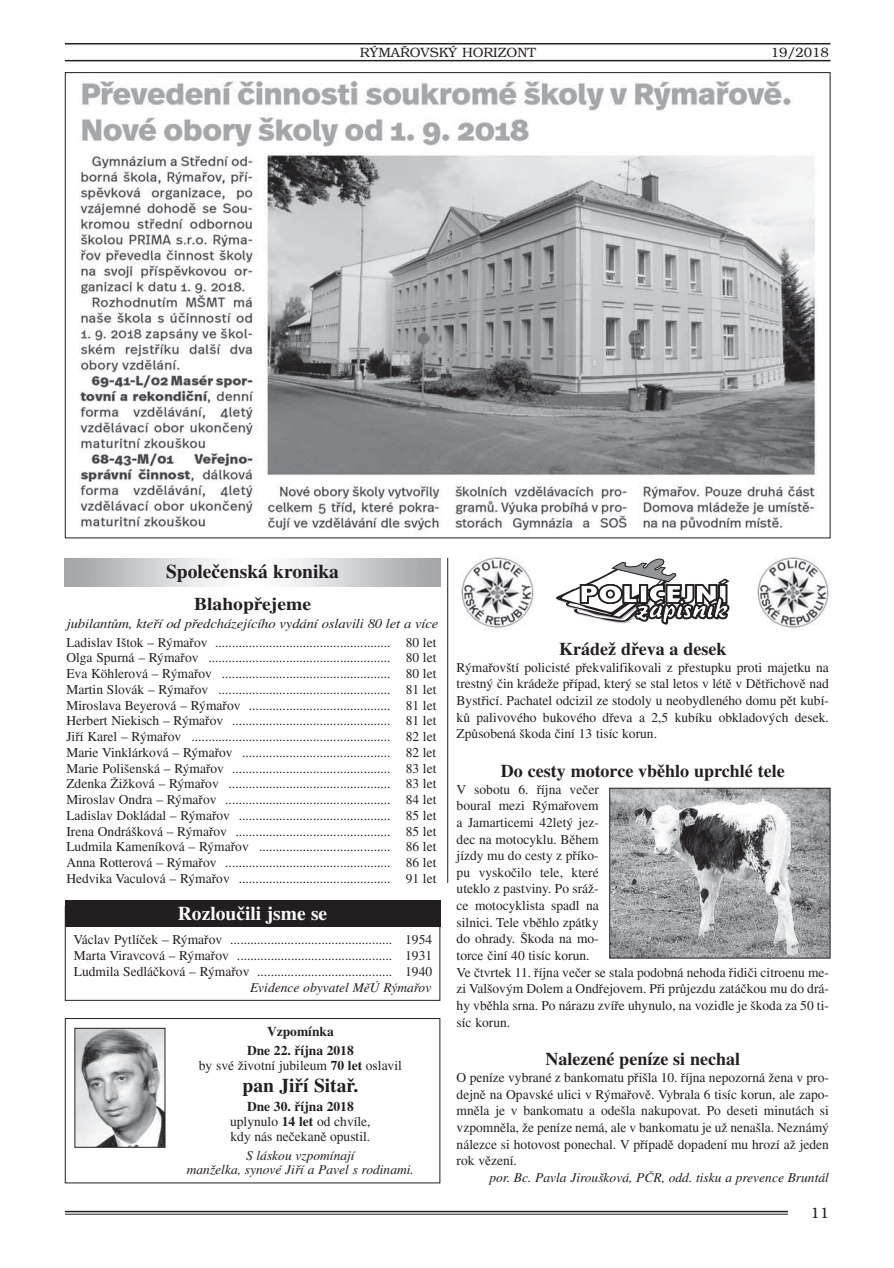
<style>
.page{position:relative;width:894px;height:1268px;background:#fff}
.page>*{position:absolute;margin:0;border:0;box-sizing:border-box;transform-origin:0 0}
.t1{font:700 19.5px "Times CE";color:#231f20}
.t2{font:700 19.5px "Times CE";color:#fff}
.t3{font:700 18px "Times CE";color:#231f20}
.t4{font:700 18px "Times CE";color:#231f20;scale:1.09 1}
.t5{font:300 15px "Bookman CE";color:#231f20}
.t6{font:13.5px/16.6px "Times CE";color:#231f20;text-align:justify}
.t7{font:italic 13.5px/14.9px "Times CE";color:#231f20;text-align:center}
.t8{font:italic 13.5px "Times CE";color:#231f20;scale:1.09 1}
.t9{font:300 13.5px "Bookman CE";color:#231f20}
.t10{font:700 13.5px/18.9px "Times CE";color:#231f20;text-align:center}
.s1{font-weight:700}
</style>
<div class="page">
<hr style="left:65px;top:43px;width:765px;height:2px;background:#231f20">
<hr style="left:65px;top:60px;width:765px;height:1px;background:#231f20">
<hr style="left:65px;top:1211px;width:723px;height:1px;background:#231f20">
<hr style="left:65px;top:1214px;width:723px;height:1px;background:#231f20">
<img style="left:79px;top:79px;width:738px;height:453px">
<div style="left:65px;top:906px;width:375px;height:95px;border:1px solid #231f20"></div>
<div style="left:65px;top:900px;width:375px;height:27px;background:#231f20"></div>
<div style="left:65px;top:1018px;width:375px;height:165px;border:1px solid #231f20"></div>
<img style="left:76px;top:1030px;width:87px;height:116px">
<div style="left:74px;top:1028px;width:91px;height:120px;border:1px solid #231f20"></div>
<svg style="left:556px;top:558px;width:174px;height:67px"></svg>
<img style="left:461px;top:557px;width:73px;height:71px">
<img style="left:757px;top:557px;width:72px;height:71px">
<hr style="left:447px;top:558px;width:1px;height:325px;background:#231f20">
<img style="left:611px;top:790px;width:217px;height:166px">
<div style="left:609px;top:788px;width:221px;height:170px;border:1px solid #231f20"></div>
<p class="t9" style="left:360px;top:47px;width:177px">RÝMAŘOVSKÝ HORIZONT</p>
<p class="t9" style="left:770px;top:47px;width:60px">19/2018</p>
<h1 class="t1" style="left:166px;top:564px;width:174px">Spoleãenská kronika</h1>
<h2 class="t4" style="left:194px;top:597px;width:109px">Blahopfiejeme</h2>
<p class="t8" style="left:67px;top:617px;width:342px">jubilantÛm, ktefií od pfiedcházejícího vydání oslavili 80 let a více</p>
<p class="t6" style="left:66px;top:636px;width:371px;line-height:15.8px">Ladislav I‰tok – R˘mafiov .................................................... 80 let Olga Spurná – R˘mafiov ...................................................... 80 let Eva Köhlerová – R˘mafiov .................................................. 80 let Martin Slovák – R˘mafiov ................................................... 81 let Miroslava Beyerová – R˘mafiov .......................................... 81 let Herbert Niekisch – R˘mafiov ............................................... 81 let Jifií Karel – R˘mafiov ........................................................... 82 let Marie Vinklárková – R˘mafiov ............................................ 82 let Marie Poli‰enská – R˘mafiov ............................................... 83 let Zdenka ÎiÏková – R˘mafiov ................................................ 83 let Miroslav Ondra – R˘mafiov ................................................. 84 let Ladislav Dokládal – R˘mafiov ............................................. 85 let Irena Ondrá‰ková – R˘mafiov .............................................. 85 let Ludmila Kameníková – R˘mafiov ....................................... 86 let Anna Rotterová – R˘mafiov ................................................. 86 let Hedvika Vaculová – R˘mafiov ............................................. 91 let</p>
<h1 class="t2" style="left:178px;top:906px;width:151px">Rozlouãili jsme se</h1>
<p class="t6" style="left:74px;top:933px;width:360px;line-height:15.9px">Václav Pytlíãek – R˘mafiov ................................................ 1954<br>Marta Viravcová – R˘mafiov .............................................. 1931<br>Ludmila Sedláãková – R˘mafiov ........................................ 1940</p>
<p class="t7" style="left:250px;top:981px;width:183px">Evidence obyvatel MûÚ R˘mafiov</p>
<p class="t10" style="left:247px;top:1023px;width:108px">Vzpomínka<br>Dne 22. fiíjna 2018</p>
<p class="t6" style="left:199px;top:1058px;width:204px">by své Ïivotní jubileum <span class="s1">70 let</span> oslavil</p>
<h1 class="t1" style="left:243px;top:1078px;width:117px">pan Jifií Sitafi.</h1>
<p class="t6" style="left:230px;top:1100px;width:142px;line-height:14.9px;text-align:center"><span class="s1">Dne 30. fiíjna 2018 </span>uplynulo <span class="s1">14 let</span> od chvíle, kdy nás neãekanû opustil.</p>
<p class="t7" style="left:187px;top:1149px;width:229px">S láskou vzpomínají<br>manÏelka, synové Jifií a Pavel s rodinami.</p>
<h2 class="t3" style="left:559px;top:642px;width:169px">KrádeÏ dfieva a desek</h2>
<p class="t6" style="left:457px;top:660px;width:374px">R˘mafiov‰tí policisté pfiekvalifikovali z pfiestupku proti majetku na trestn˘ ãin krádeÏe pfiípad, kter˘ se stal letos v létû v Dûtfiichovû nad Bystfiicí. Pachatel odcizil ze stodoly u neobydleného domu pût kubí&shy;kÛ palivového bukového dfieva a 2,5 kubíku obkladov˘ch desek.<br>ZpÛsobená ‰koda ãiní 13 tisíc korun.</p>
<h2 class="t3" style="left:501px;top:764px;width:285px">Do cesty motorce vbûhlo uprchlé tele</h2>
<p class="t6" style="left:457px;top:782px;width:374px;text-align:left">V sobotu 6. fiíjna veãer<br>boural mezi R˘mafiovem<br>a Jamarticemi 42let˘ jez-<br>dec na motocyklu. Bûhem<br>jízdy mu do cesty z pfiíko-<br>pu vyskoãilo tele, které<br>uteklo z pastviny. Po sráÏ-<br>ce motocyklista spadl na<br>silnici. Tele vbûhlo zpátky<br>do ohrady. ·koda na mo-<br>torce ãiní 40 tisíc korun.<br>Ve ãtvrtek 11. fiíjna veãer se stala podobná nehoda fiidiãi citroenu me&shy;zi Val‰ov˘m Dolem a Ondfiejovem. Pfii prÛjezdu zatáãkou mu do drá&shy;hy vbûhla srna. Po nárazu zvífie uhynulo, na vozidle je ‰koda za 50 ti&shy;síc korun.</p>
<h2 class="t3" style="left:545px;top:1052px;width:196px">Nalezené peníze si nechal</h2>
<p class="t6" style="left:457px;top:1071px;width:374px">O peníze vybrané z bankomatu pfii‰la 10. fiíjna nepozorná Ïena v pro&shy;dejnû na Opavské ulici v R˘mafiovû. Vybrala 6 tisíc korun, ale zapo&shy;mnûla je v bankomatu a ode‰la nakupovat. Po deseti minutách si vzpomnûla, Ïe peníze nemá, ale v bankomatu je uÏ nena‰la. Neznám˘ nálezce si hotovost ponechal. V pfiípadû dopadení mu hrozí aÏ jeden rok vûzení.</p>
<p class="t7" style="left:489px;top:1171px;width:341px">por. Bc. Pavla Jirou‰ková, PâR, odd. tisku a prevence Bruntál</p>
<p class="t5" style="left:810px;top:1208px;width:20px">11</p>
</div>
